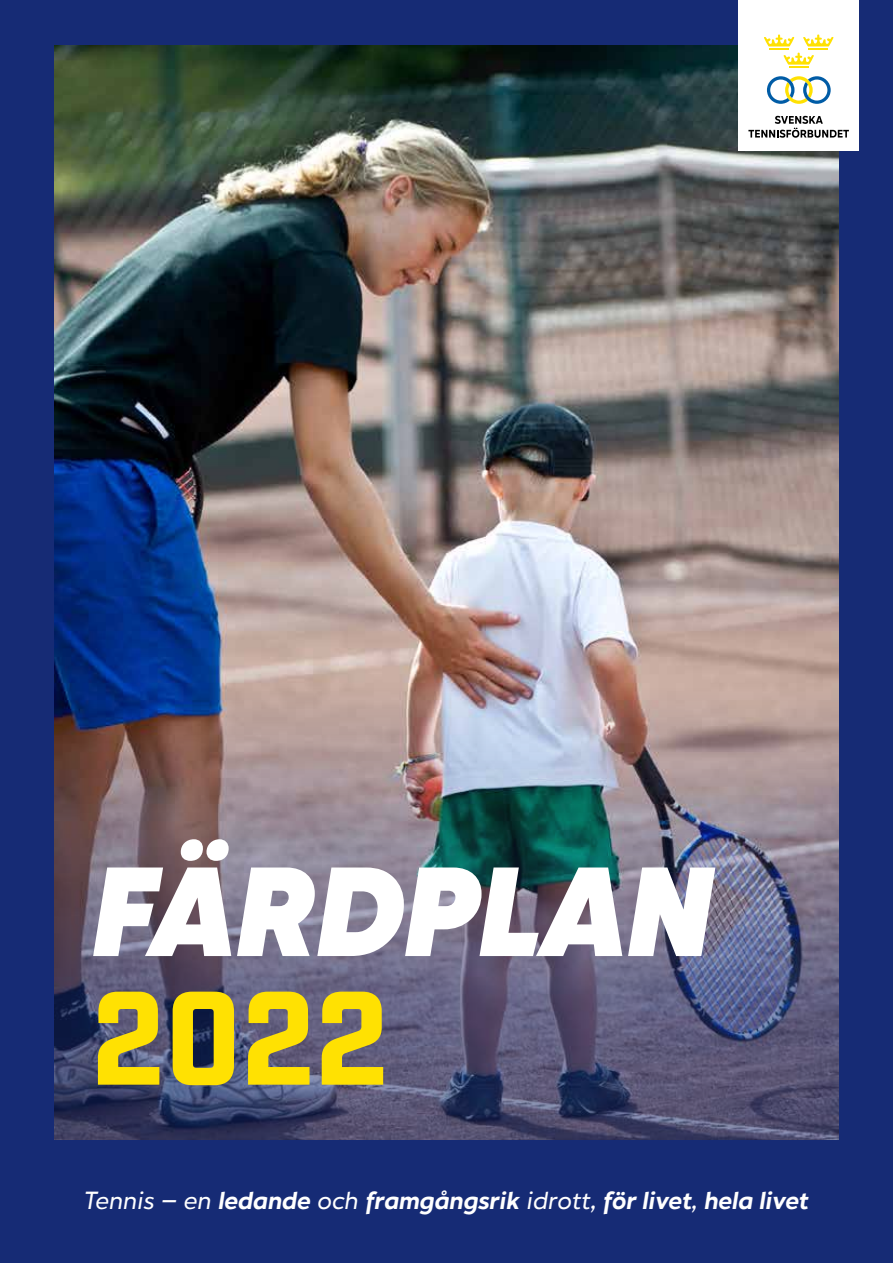
<style>
.page{position:relative;width:893px;height:1263px;background:#fff}
.page>*{position:absolute;margin:0;border:0;box-sizing:border-box;transform-origin:0 0}
.t1{font:italic 800 132.75px "Hartwell Alt";letter-spacing:-.01em;color:#fff}
.t2{font:132.75px "Shentox Regular 8";color:#ffe102}
.t3{font:italic 700 25.95px "Hartwell";color:#fff}
.s1{font-weight:500}
</style>
<div class="page">
<img style="left:0;top:0;width:893px;height:1263px">
<h1 class="t1" style="left:91px;top:835px;width:623px">FÄRDPLAN</h1>
<h1 class="t2" style="left:91px;top:960px;width:299px">2022</h1>
<p class="t3" style="left:84px;top:1185px;width:726px"><span class="s1">Tennis – en</span> ledande <span class="s1">och</span> framgångsrik <span class="s1">idrott,</span> för livet<span class="s1">,</span> hela livet</p>
</div>
